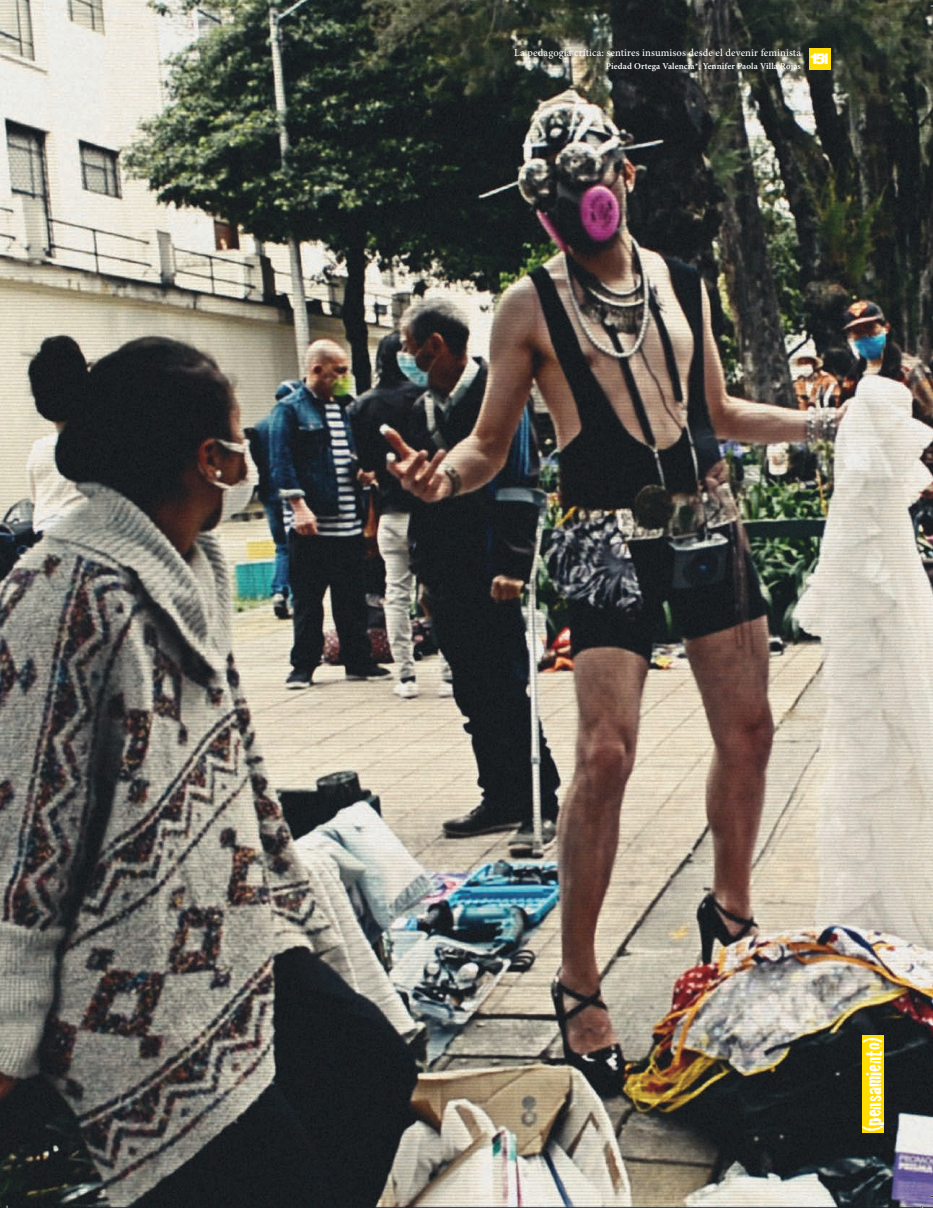
<style>
.page{position:relative;width:933px;height:1208px;background:#fff}
.page>*{position:absolute;margin:0;border:0;box-sizing:border-box;transform-origin:0 0}
.t1{font:22.5px "Cracked";color:#fff}
.t2{font:900 15px "Helvetica";color:#fff}
.t3{font:500 10.5px "Minion Pro";letter-spacing:.01em;color:#fff}
.t4{font:600 9px "Minion Pro";color:#fff}
</style>
<div class="page">
<img style="left:0;top:0;width:932px;height:1208px">
<div style="left:862px;top:1035px;width:21px;height:98px;background:#ffdc01"></div>
<div style="left:809px;top:48px;width:21px;height:21px;background:#ffdc01"></div>
<svg style="left:0;top:0;width:8px;height:7px"></svg>
<svg style="left:456px;top:1207px;width:16px;height:1px"></svg>
<svg style="left:932px;top:593px;width:1px;height:17px"></svg>
<p class="t3" style="left:514px;top:46px;width:288px">La pedagogía crítica: sentires insumisos desde el devenir feminista</p>
<p class="t4" style="left:605px;top:60px;width:197px">Piedad Ortega Valencia*, Yennifer Paola Villa Rojas</p>
<h2 class="t2" style="left:809px;top:49px;width:23px">151</h2>
<h1 class="t1" style="left:855px;top:1131px;width:95px;rotate:-90deg">(pensamiento)</h1>
</div>
